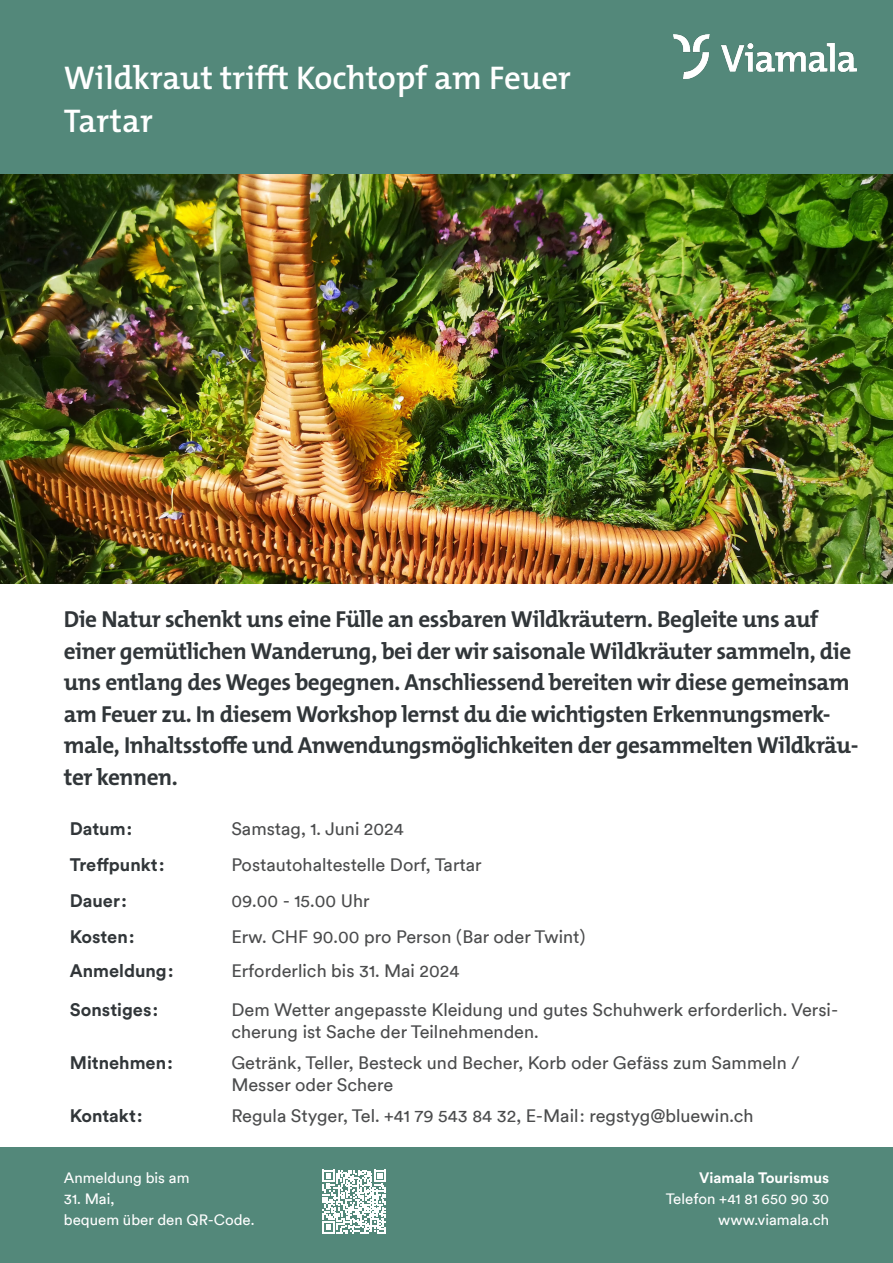
<style>
.page{position:relative;width:893px;height:1263px;background:#fff}
.page>*{position:absolute;margin:0;border:0;box-sizing:border-box;transform-origin:0 0}
.Absatzformat_1{font:600 33px/42.9px "The Mix B W6";color:#fff}
.Absatzformat_1-2{font:700 23.25px/31.5px "The Mix B W7";letter-spacing:-.02em;color:#313639}
.Absatzformat_5{font:18px/22.5px "Circulargraubuenden TT";color:#4b4c4d}
.Absatzformat_6{font:700 18px "Circulargraubuenden";color:#313639}
.Absatzformat_5-2{font:17.25px "Circulargraubuenden TT";color:#4b4c4d}
.Absatzformat_9{font:15px "Circulargraubuenden TT";color:#fff}
.Absatzformat_9-2{font:700 15px "Circulargraubuenden";color:#fff}
.Absatzformat_1-3{font:15px "Circulargraubuenden TT";color:#fff}
.Absatzformat_1-4{font:14.4px "Circulargraubuenden TT";color:#fff}
.s1{font-size:17.25px}
.s2{font-size:18px}
.s3{font-size:14.4px}
.s4{font-size:15px}
</style>
<div class="page">
<div style="left:0;top:0;width:893px;height:174px;background:#53887a"></div>
<div style="left:0;top:1147px;width:893px;height:116px;background:#53887a"></div>
<svg style="left:323px;top:1170px;width:63px;height:63px"></svg>
<img style="left:673px;top:35px;width:184px;height:43px">
<img style="left:0;top:174px;width:893px;height:409px">
<p class="Absatzformat_1" style="left:64px;top:57px;width:509px">Wildkraut trifft Kochtopf am Feuer<br>Tartar</p>
<p class="Absatzformat_1-2" style="left:64px;top:604px;width:796px">Die Natur schenkt uns eine Fülle an essbaren Wildkräutern. Begleite uns auf einer gemütlichen Wanderung, bei der wir saisonale Wildkräuter sammeln, die uns entlang des Weges begegnen. Anschliessend bereiten wir diese gemeinsam am Feuer zu. In diesem Workshop lernst du die wichtigsten Erkennungsmerk&shy;male, Inhaltsstoffe und Anwendungsmöglichkeiten der gesammelten Wildkräu&shy;ter kennen.</p>
<p class="Absatzformat_6" style="left:70px;top:816px;width:64px">Datum:</p>
<p class="Absatzformat_5" style="left:231px;top:816px;width:174px">Samstag, <span class="s1">1</span>. Juni <span class="s1">2024</span></p>
<p class="Absatzformat_6" style="left:70px;top:852px;width:96px">Treffpunkt:</p>
<p class="Absatzformat_5" style="left:231px;top:853px;width:252px">Postautohaltestelle Dorf, Tartar</p>
<p class="Absatzformat_6" style="left:70px;top:888px;width:59px">Dauer:</p>
<p class="Absatzformat_5-2" style="left:231px;top:889px;width:140px">09<span class="s2">.</span>00 <span class="s2">-</span> 15<span class="s2">.</span>00 <span class="s2">Uhr</span></p>
<p class="Absatzformat_6" style="left:70px;top:924px;width:66px">Kosten:</p>
<p class="Absatzformat_5" style="left:231px;top:924px;width:356px">Erw. CHF <span class="s1">90</span>.<span class="s1">00</span> pro Person (Bar oder Twint)</p>
<p class="Absatzformat_6" style="left:70px;top:958px;width:105px">Anmeldung:</p>
<p class="Absatzformat_5" style="left:231px;top:958px;width:230px">Erforderlich bis <span class="s1">31</span>. Mai <span class="s1">2024</span></p>
<p class="Absatzformat_6" style="left:70px;top:997px;width:90px">Sonstiges:</p>
<p class="Absatzformat_5" style="left:231px;top:997px;width:608px">Dem Wetter angepasste Kleidung und gutes Schuhwerk erforderlich. Versi&shy;cherung ist Sache der Teilnehmenden.</p>
<p class="Absatzformat_6" style="left:70px;top:1050px;width:105px">Mitnehmen:</p>
<p class="Absatzformat_5" style="left:231px;top:1050px;width:570px">Getränk, Teller, Besteck und Becher, Korb oder Gefäss zum Sammeln /</p>
<p class="Absatzformat_5" style="left:231px;top:1073px;width:163px">Messer oder Schere</p>
<p class="Absatzformat_6" style="left:70px;top:1103px;width:74px">Kontakt:</p>
<p class="Absatzformat_5" style="left:231px;top:1103px;width:524px">Regula Styger, Tel. +<span class="s1">41 79 543 84 32</span>, E-Mail: regstyg@bluewin.ch</p>
<p class="Absatzformat_9" style="left:64px;top:1168px;width:127px">Anmeldung bis am</p>
<p class="Absatzformat_9" style="left:64px;top:1189px;width:52px"><span class="s3">31</span>. Mai,</p>
<p class="Absatzformat_9" style="left:64px;top:1210px;width:192px">bequem über den QR-Code.</p>
<p class="Absatzformat_9-2" style="left:699px;top:1168px;width:132px">Viamala Tourismus</p>
<p class="Absatzformat_1-4" style="left:666px;top:1189px;width:165px"><span class="s4">Telefon +</span>41 81 650 90 30</p>
<p class="Absatzformat_1-3" style="left:718px;top:1210px;width:112px">www.viamala.ch</p>
</div>
